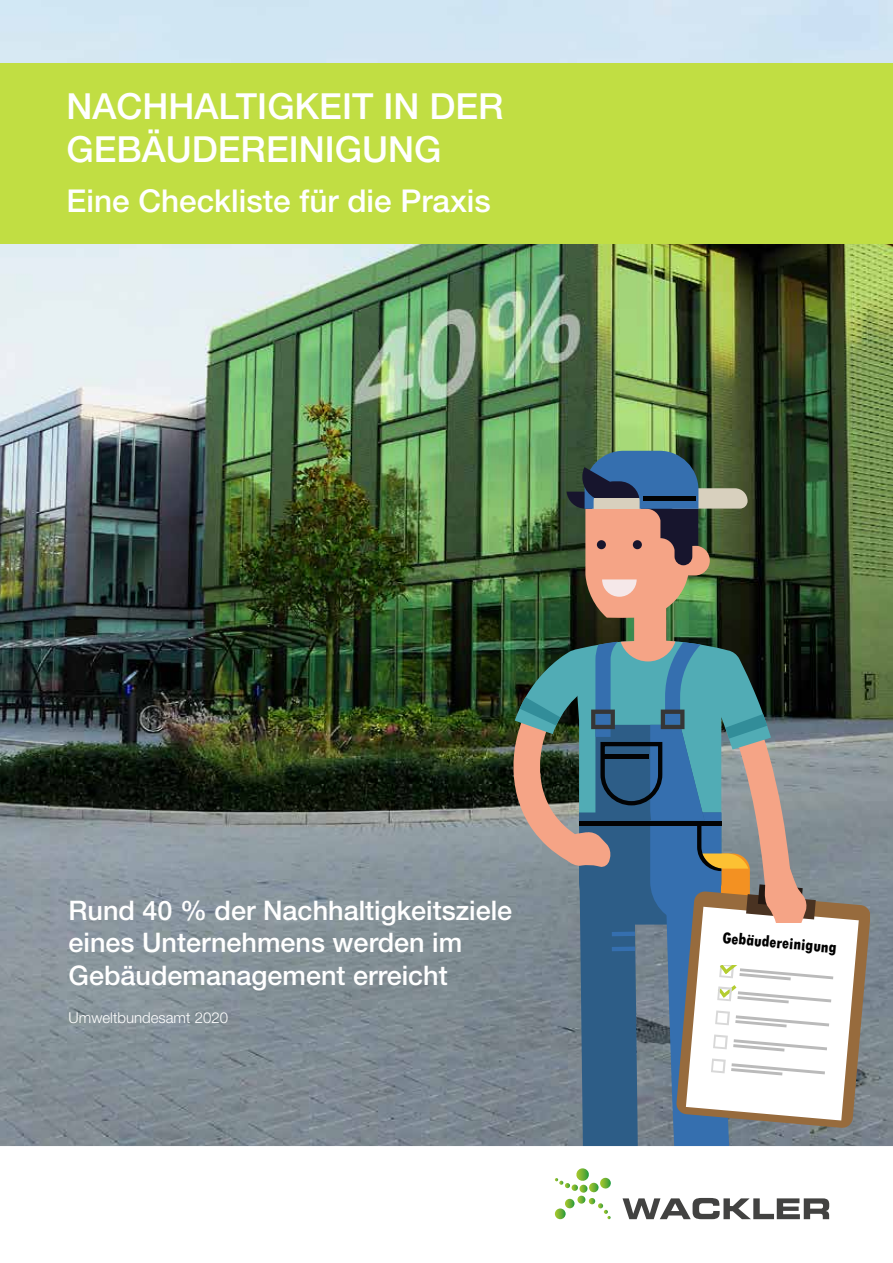
<style>
.page{position:relative;width:893px;height:1263px;background:#fff}
.page>*{position:absolute;margin:0;border:0;box-sizing:border-box;transform-origin:0 0}
.t1{font:500 36px/43.2px "Helvetica Neue LT Std";color:#fff}
.t2{font:500 31.5px "Helvetica Neue LT Std";color:#fff}
.t3{font:500 27px/32.4px "Helvetica Neue LT Std";color:#fff}
.t4{font:800 condensed 16.5px "Tw Cen";color:#000}
.t5{font:300 15px "Helvetica Neue LT Std";color:#fff}
</style>
<div class="page">
<img style="left:0;top:0;width:893px;height:1146px">
<svg style="left:859px;top:891px;width:11px;height:237px;background:#837c73"></svg>
<div style="left:0;top:64px;width:893px;height:180px;background:#c1de43"></div>
<svg style="left:513px;top:451px;width:346px;height:769px"></svg>
<h1 class="t1" style="left:67px;top:84px;width:438px">NACHHALTIGKEIT IN DER<br>GEBÄUDEREINIGUNG</h1>
<p class="t2" style="left:67px;top:182px;width:426px">Eine Checkliste für die Praxis</p>
<p class="t3" style="left:69px;top:894px;width:445px">Rund 40 % der Nachhaltigkeitsziele eines Unternehmens werden im<br>Gebäudemanagement erreicht</p>
<p class="t5" style="left:69px;top:1008px;width:161px">Umweltbundesamt 2020</p>
<p class="t4" style="left:723px;top:928px;width:116px;rotate:5deg">Gebäudereinigung</p>
</div>
